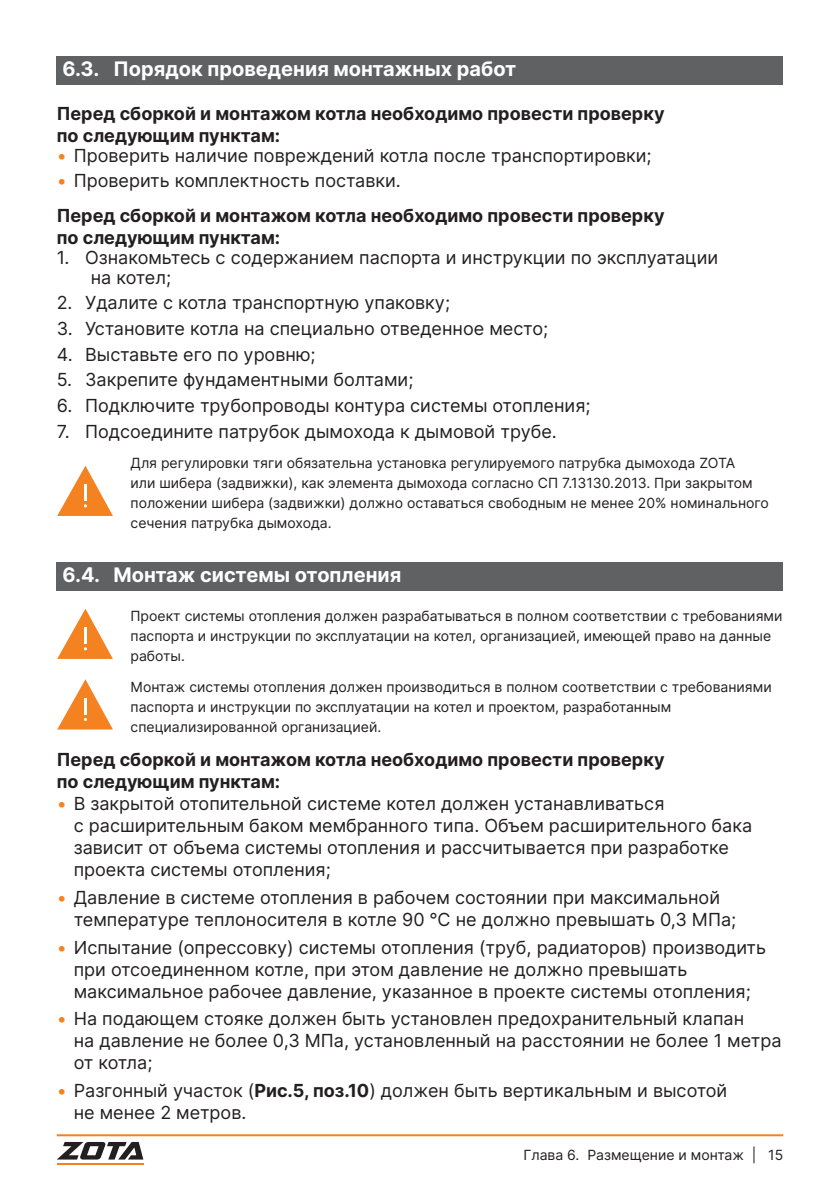
<style>
.page{position:relative;width:840px;height:1191px;background:#fff}
.page>*{position:absolute;margin:0;border:0;box-sizing:border-box;transform-origin:0 0}
.t1{font:700 20px "Inter";color:#fff}
.t2{font:18px/22px "Inter";color:#231f20}
.t3{font:700 18px/22px "Inter";color:#231f20}
.t4{font:14px/20px "Inter";color:#231f20}
.s1{color:#f58220}
.s2{font-weight:400;color:#f58220}
.s3{font-weight:400}
.s4{font-weight:700}
</style>
<div class="page">
<hr style="left:57px;top:1134px;width:725px;height:2px;background:#f58220">
<svg style="left:57px;top:1142px;width:86px;height:17px"></svg>
<hr style="left:57px;top:1163px;width:86px;height:1px;background:#f58220">
<div style="left:57px;top:562px;width:725px;height:29px;background:#5f6162"></div>
<div style="left:57px;top:57px;width:725px;height:28px;background:#5f6162"></div>
<svg style="left:57px;top:679px;width:56px;height:50px"></svg>
<svg style="left:57px;top:608px;width:56px;height:51px"></svg>
<svg style="left:57px;top:466px;width:56px;height:50px"></svg>
<p class="t1" style="left:62px;top:54px;width:455px">6.3. Порядок проведения монтажных работ</p>
<p class="t3" style="left:57px;top:102px;width:609px">Перед сборкой и монтажом котла необходимо провести проверку по следующим пунктам:</p>
<p class="t2" style="left:57px;top:144px;width:596px"><span class="s1">•</span> Проверить наличие повреждений котла после транспортировки;</p>
<p class="t3" style="left:57px;top:163px;width:609px;line-height:34.4px"><span class="s2">•</span> <span class="s3">Проверить комплектность поставки.<br></span>Перед сборкой и монтажом котла необходимо провести проверку</p>
<p class="t3" style="left:57px;top:226px;width:225px">по следующим пунктам:</p>
<p class="t2" style="left:91px;top:247px;width:628px;line-height:20px;text-indent:-34px">1. Ознакомьтесь с содержанием паспорта и инструкции по эксплуатации на котел;</p>
<p class="t2" style="left:57px;top:291px;width:394px">2. Удалите с котла транспортную упаковку;</p>
<p class="t2" style="left:57px;top:317px;width:492px">3. Установите котла на специально отведенное место;</p>
<p class="t2" style="left:57px;top:343px;width:260px">4. Выставьте его по уровню;</p>
<p class="t2" style="left:57px;top:368px;width:358px">5. Закрепите фундаментными болтами;</p>
<p class="t2" style="left:57px;top:394px;width:535px">6. Подключите трубопроводы контура системы отопления;</p>
<p class="t2" style="left:57px;top:420px;width:501px">7. Подсоедините патрубок дымохода к дымовой трубе.</p>
<p class="t4" style="left:130px;top:453px;width:639px">Для регулировки тяги обязательна установка регулируемого патрубка дымохода ZOTA<br>или шибера (задвижки), как элемента дымохода согласно СП 7.13130.2013. При закрытом положении шибера (задвижки) должно оставаться свободным не менее 20% номинального сечения патрубка дымохода.</p>
<p class="t1" style="left:62px;top:560px;width:340px">6.4. Монтаж системы отопления</p>
<p class="t4" style="left:130px;top:606px;width:653px">Проект системы отопления должен разрабатываться в полном соответствии с требованиями паспорта и инструкции по эксплуатации на котел, организацией, имеющей право на данные работы.</p>
<p class="t4" style="left:130px;top:676px;width:642px">Монтаж системы отопления должен производиться в полном соответствии с требованиями паспорта и инструкции по эксплуатации на котел и проектом, разработанным специализированной организацией.</p>
<p class="t3" style="left:57px;top:748px;width:609px">Перед сборкой и монтажом котла необходимо провести проверку по следующим пунктам:</p>
<p class="t2" style="left:74px;top:792px;width:679px;text-indent:-17px"><span class="s1">•</span> В закрытой отопительной системе котел должен устанавливаться<br>с расширительным баком мембранного типа. Объем расширительного бака зависит от объема системы отопления и рассчитывается при разработке проекта системы отопления;</p>
<p class="t2" style="left:74px;top:886px;width:663px;text-indent:-17px"><span class="s1">•</span> Давление в системе отопления в рабочем состоянии при максимальной температуре теплоносителя в котле 90 ℃ не должно превышать 0,3 МПа;</p>
<p class="t2" style="left:74px;top:935px;width:693px;text-indent:-17px"><span class="s1">•</span> Испытание (опрессовку) системы отопления (труб, радиаторов) производить при отсоединенном котле, при этом давление не должно превышать максимальное рабочее давление, указанное в проекте системы отопления;</p>
<p class="t2" style="left:74px;top:1007px;width:709px;text-indent:-17px"><span class="s1">•</span> На подающем стояке должен быть установлен предохранительный клапан<br>на давление не более 0,3 МПа, установленный на расстоянии не более 1 метра от котла;</p>
<p class="t2" style="left:74px;top:1079px;width:654px;text-indent:-17px"><span class="s1">•</span> Разгонный участок (<span class="s4">Рис.5, поз.10</span>) должен быть вертикальным и высотой не менее 2 метров.</p>
<p class="t4" style="left:523px;top:1144px;width:261px">Глава 6. Размещение и монтаж | 15</p>
</div>
